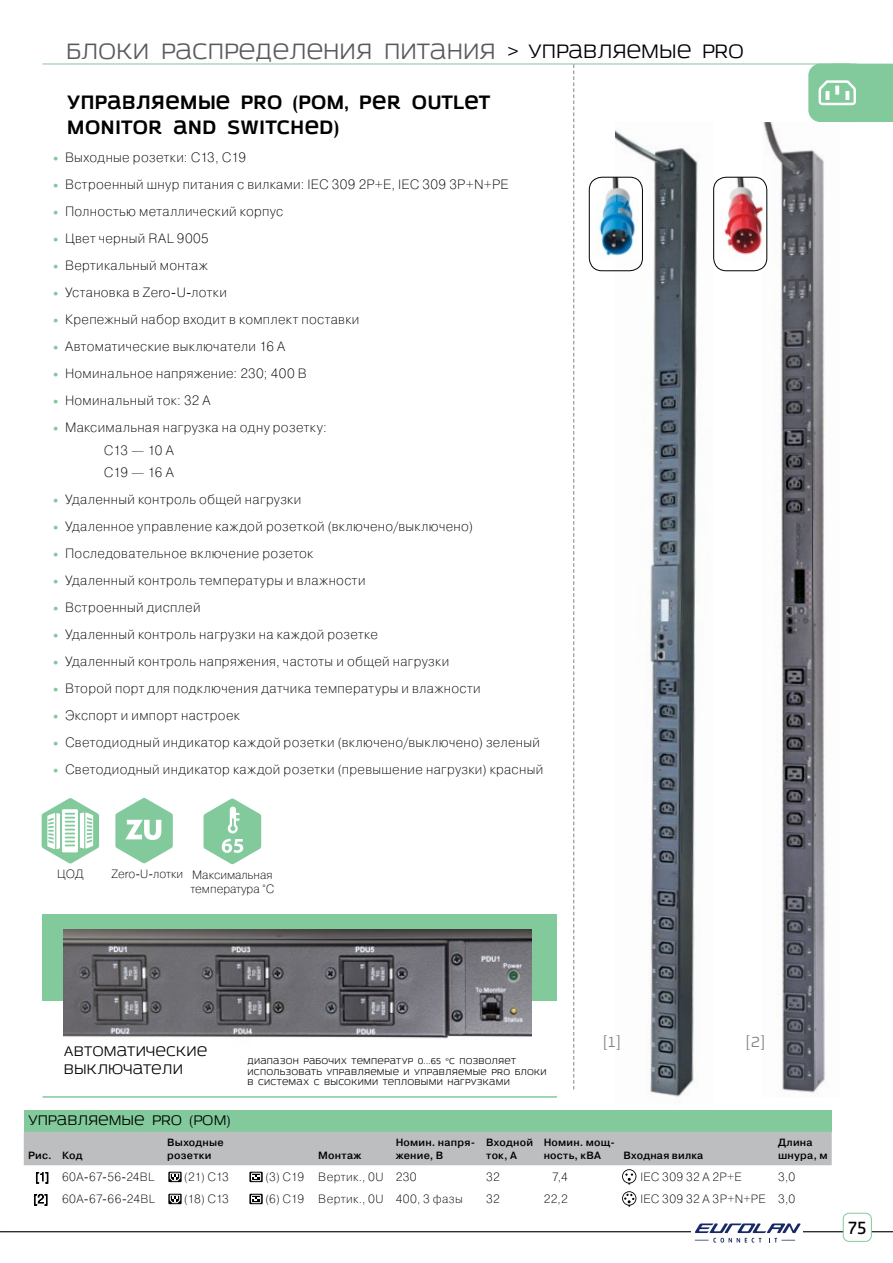
<style>
.page{position:relative;width:893px;height:1263px;background:#fff}
.page>*{position:absolute;margin:0;border:0;box-sizing:border-box;transform-origin:0 0}
.t1{font:24px "Azoft Sans";color:#58595b}
.t2{font:700 21px/25.2px "Azoft Sans";color:#000}
.t3{font:18px "Glober Bold Free";color:#000}
.t4{font:15.75px "Azoft Sans";color:#808285}
.t5{font:15px/18px "Azoft Sans";color:#000}
.t6{font:13.5px/22.5px "Pragmatica Light C";letter-spacing:.02em;color:#000}
.t7{font:12px/14.5px "Pragmatica Light C";letter-spacing:.005em;color:#000;text-align:right}
.t8{font:12px "Pragmatica Light C";letter-spacing:.025em;color:#000}
.t9{font:12px "Pragmatica Light C";letter-spacing:.03em;color:#000}
.t10{font:700 10.5px/12.6px "Pragmatica Light C";letter-spacing:.02em;color:#000}
.t11{font:9px/10.8px "Azoft Sans";letter-spacing:.03em;color:#000}
.s1{font-size:21px;color:#000}
.s2{font-size:24px;color:#82ca9c}
</style>
<div class="page">
<hr style="left:0;top:1231px;width:843px;height:1px;background:#000">
<svg style="left:872px;top:1231px;width:21px;height:1px"></svg>
<div style="left:691px;top:1227px;width:112px;height:12px;background:#fff"></div>
<svg style="left:695px;top:1223px;width:106px;height:19px"></svg>
<div style="left:843px;top:1213px;width:29px;height:29px;border:1px solid #82ca9c;border-radius:6px"></div>
<hr style="left:43px;top:64px;width:807px;height:1px;background:#82ca9c">
<div style="left:808px;top:64px;width:59px;height:58px;background:#82ca9c;border-radius:12px"></div>
<svg style="left:818px;top:64px;width:75px;height:58px"></svg>
<div style="left:43px;top:914px;width:514px;height:87px;background:#82ca9c"></div>
<svg style="left:573px;top:65px;width:1px;height:1024px"></svg>
<img style="left:762px;top:122px;width:63px;height:971px">
<img style="left:616px;top:130px;width:98px;height:967px">
<div style="left:24px;top:1110px;width:808px;height:22px;background:#82ca9c"></div>
<svg style="left:34px;top:1193px;width:14px;height:13px"></svg>
<svg style="left:622px;top:1191px;width:14px;height:16px"></svg>
<svg style="left:168px;top:1194px;width:14px;height:10px"></svg>
<svg style="left:170px;top:1195px;width:10px;height:8px"></svg>
<svg style="left:249px;top:1194px;width:14px;height:10px"></svg>
<svg style="left:251px;top:1195px;width:10px;height:8px"></svg>
<svg style="left:24px;top:1132px;width:808px;height:52px"></svg>
<img style="left:714px;top:177px;width:53px;height:86px">
<div style="left:713px;top:177px;width:54px;height:94px;border:1px solid #000;border-radius:13px"></div>
<img style="left:64px;top:929px;width:468px;height:110px">
<svg style="left:115px;top:798px;width:58px;height:65px"></svg>
<svg style="left:42px;top:798px;width:57px;height:66px"></svg>
<svg style="left:204px;top:798px;width:57px;height:66px"></svg>
<hr style="left:43px;top:1096px;width:514px;height:2px;background:#82ca9c">
<img style="left:589px;top:177px;width:53px;height:83px">
<div style="left:589px;top:177px;width:54px;height:94px;border:1px solid #000;border-radius:13px"></div>
<h1 class="t1" style="left:66px;top:36px;width:679px">Блоки распределения питания <span class="s1">&gt; управляемые PRO</span></h1>
<h2 class="t2" style="left:67px;top:89px;width:425px">УПРАВЛЯЕМЫЕ PRO (POM, PER OUTLET<br>MONITOR AND SWITCHED)</h2>
<p class="t6" style="left:50px;top:146px;width:198px"><span class="s2">•</span> Выходные розетки: C13, C19</p>
<p class="t6" style="left:50px;top:173px;width:460px"><span class="s2">•</span> Встроенный шнур питания c вилками: IEC 309 2P+E, IEC 309 3P+N+PE</p>
<p class="t6" style="left:50px;top:200px;width:235px"><span class="s2">•</span> Полностью металлический корпус</p>
<p class="t6" style="left:50px;top:227px;width:160px"><span class="s2">•</span> Цвет черный RAL 9005</p>
<p class="t6" style="left:50px;top:254px;width:159px"><span class="s2">•</span> Вертикальный монтаж</p>
<p class="t6" style="left:50px;top:281px;width:179px"><span class="s2">•</span> Установка в Zero-U-лотки</p>
<p class="t6" style="left:50px;top:308px;width:311px"><span class="s2">•</span> Крепежный набор входит в комплект поставки</p>
<p class="t6" style="left:50px;top:335px;width:237px"><span class="s2">•</span> Автоматические выключатели 16 А</p>
<p class="t6" style="left:50px;top:362px;width:259px"><span class="s2">•</span> Номинальное напряжение: 230; 400 B</p>
<p class="t6" style="left:50px;top:389px;width:162px"><span class="s2">•</span> Номинальный ток: 32 A</p>
<p class="t6" style="left:104px;top:416px;width:224px;text-indent:-54px"><span class="s2">•</span> Максимальная нагрузка на одну розетку:<br>C13 — 10 A<br>C19 — 16 A</p>
<p class="t6" style="left:50px;top:488px;width:253px"><span class="s2">•</span> Удаленный контроль общей нагрузки</p>
<p class="t6" style="left:50px;top:515px;width:424px"><span class="s2">•</span> Удаленное управление каждой розеткой (включено/выключено)</p>
<p class="t6" style="left:50px;top:542px;width:265px"><span class="s2">•</span> Последовательное включение розеток</p>
<p class="t6" style="left:50px;top:569px;width:317px"><span class="s2">•</span> Удаленный контроль температуры и влажности</p>
<p class="t6" style="left:50px;top:596px;width:152px"><span class="s2">•</span> Встроенный дисплей</p>
<p class="t6" style="left:50px;top:623px;width:330px"><span class="s2">•</span> Удаленный контроль нагрузки на каждой розетке</p>
<p class="t6" style="left:50px;top:650px;width:401px"><span class="s2">•</span> Удаленный контроль напряжения, частоты и общей нагрузки</p>
<p class="t6" style="left:50px;top:677px;width:432px"><span class="s2">•</span> Второй порт для подключения датчика температуры и влажности</p>
<p class="t6" style="left:50px;top:704px;width:191px"><span class="s2">•</span> Экспорт и импорт настроек</p>
<p class="t6" style="left:50px;top:731px;width:487px"><span class="s2">•</span> Светодиодный индикатор каждой розетки (включено/выключено) зеленый</p>
<p class="t6" style="left:50px;top:758px;width:495px"><span class="s2">•</span> Светодиодный индикатор каждой розетки (превышение нагрузки) красный</p>
<p class="t7" style="left:57px;top:867px;width:28px">ЦОД</p>
<p class="t7" style="left:111px;top:867px;width:164px">Zero-U-лотки Максимальная температура °C</p>
<p class="t5" style="left:64px;top:1042px;width:145px">Автоматические выключатели</p>
<p class="t11" style="left:248px;top:1055px;width:301px">Диапазон рабочих температур 0...65 ºC позволяет использовать управляемые и управляемые pro блоки в системах с высокими тепловыми нагрузками</p>
<p class="t4" style="left:603px;top:1031px;width:19px">[1]</p>
<p class="t4" style="left:746px;top:1031px;width:21px">[2]</p>
<p class="t5" style="left:28px;top:1111px;width:203px">Управляемые PRO (POM)</p>
<p class="t10" style="left:28px;top:1149px;width:56px">Рис. Код</p>
<p class="t10" style="left:167px;top:1136px;width:58px">Выходные розетки</p>
<p class="t10" style="left:318px;top:1149px;width:45px">Монтаж</p>
<p class="t10" style="left:396px;top:1136px;width:81px">Номин. напря&shy;жение, В</p>
<p class="t10" style="left:486px;top:1136px;width:48px">Входной ток, А</p>
<p class="t10" style="left:544px;top:1136px;width:73px">Номин. мощ&shy;ность, кВА</p>
<p class="t10" style="left:623px;top:1149px;width:81px">Входная вилка</p>
<p class="t10" style="left:778px;top:1136px;width:51px">Длина шнура, м</p>
<p class="t7" style="left:35px;top:1169px;width:121px">[1] 60A-67-56-24BL</p>
<p class="t7" style="left:184px;top:1169px;width:46px">(21) C13</p>
<p class="t8" style="left:265px;top:1170px;width:153px">(3) C19 Вертик., 0U 230</p>
<p class="t7" style="left:486px;top:1169px;width:15px">32</p>
<p class="t7" style="left:552px;top:1169px;width:17px">7,4</p>
<p class="t7" style="left:640px;top:1169px;width:103px">IEC 309 32 A 2P+E</p>
<p class="t7" style="left:778px;top:1169px;width:19px">3,0</p>
<p class="t7" style="left:33px;top:1192px;width:123px">[2] 60A-67-66-24BL</p>
<p class="t7" style="left:184px;top:1192px;width:46px">(18) C13</p>
<p class="t9" style="left:265px;top:1192px;width:199px">(6) C19 Вертик., 0U 400, 3 фазы</p>
<p class="t7" style="left:486px;top:1192px;width:15px">32</p>
<p class="t7" style="left:544px;top:1192px;width:26px">22,2</p>
<p class="t8" style="left:640px;top:1192px;width:156px">IEC 309 32 A 3P+N+PE 3,0</p>
<h3 class="t3" style="left:848px;top:1215px;width:20px">75</h3>
</div>
